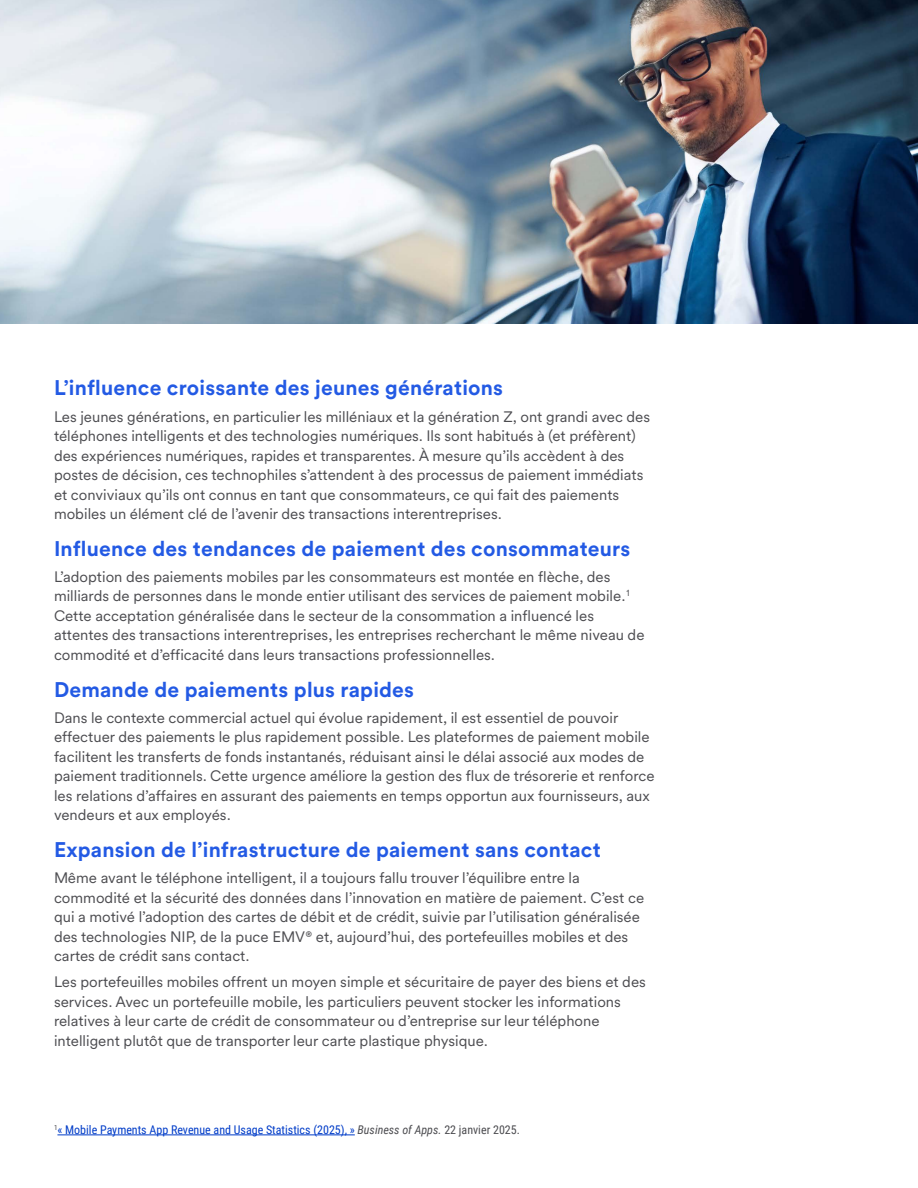
<style>
.page{position:relative;width:918px;height:1188px;background:#fff}
.page>*{position:absolute;margin:0;border:0;box-sizing:border-box;transform-origin:0 0}
.t1{font:700 21px "U.S.Bank Circular";letter-spacing:.01em;color:#235ae4}
.t2{font:15px/19.5px "U.S.Bank Circular";color:#4c4c50}
.t3{font:12px "Roboto Condensed";color:#003cc8}
.s1{font-style:italic;color:#4c4c50}
.s2{color:#4c4c50}
</style>
<div class="page">
<hr style="left:57px;top:1135px;width:298px;height:1px;background:#003cc8">
<img style="left:0;top:0;width:918px;height:324px">
<h3 class="t1" style="left:54px;top:374px;width:451px">L’influence croissante des jeunes générations</h3>
<p class="t2" style="left:54px;top:406px;width:598px">Les jeunes générations, en particulier les milléniaux et la génération Z, ont grandi avec des téléphones intelligents et des technologies numériques. Ils sont habitués à (et préfèrent) des expériences numériques, rapides et transparentes. À mesure qu’ils accèdent à des postes de décision, ces technophiles s’attendent à des processus de paiement immédiats et conviviaux qu’ils ont connus en tant que consommateurs, ce qui fait des paiements mobiles un élément clé de l’avenir des transactions interentreprises.</p>
<h3 class="t1" style="left:54px;top:534px;width:578px">Influence des tendances de paiement des consommateurs</h3>
<p class="t2" style="left:54px;top:566px;width:592px">L’adoption des paiements mobiles par les consommateurs est montée en flèche, des milliards de personnes dans le monde entier utilisant des services de paiement mobile.<sup>1<br></sup>Cette acceptation généralisée dans le secteur de la consommation a influencé les attentes des transactions interentreprises, les entreprises recherchant le même niveau de commodité et d’efficacité dans leurs transactions professionnelles.</p>
<h3 class="t1" style="left:54px;top:675px;width:362px">Demande de paiements plus rapides</h3>
<p class="t2" style="left:54px;top:707px;width:602px">Dans le contexte commercial actuel qui évolue rapidement, il est essentiel de pouvoir effectuer des paiements le plus rapidement possible. Les plateformes de paiement mobile facilitent les transferts de fonds instantanés, réduisant ainsi le délai associé aux modes de paiement traditionnels. Cette urgence améliore la gestion des flux de trésorerie et renforce les relations d’affaires en assurant des paiements en temps opportun aux fournisseurs, aux vendeurs et aux employés.</p>
<h3 class="t1" style="left:54px;top:835px;width:548px">Expansion de l’infrastructure de paiement sans contact</h3>
<p class="t2" style="left:54px;top:868px;width:592px">Même avant le téléphone intelligent, il a toujours fallu trouver l’équilibre entre la commodité et la sécurité des données dans l’innovation en matière de paiement. C’est ce qui a motivé l’adoption des cartes de débit et de crédit, suivie par l’utilisation généralisée des technologies NIP, de la puce EMV® et, aujourd’hui, des portefeuilles mobiles et des cartes de crédit sans contact.</p>
<p class="t2" style="left:54px;top:972px;width:593px">Les portefeuilles mobiles offrent un moyen simple et sécuritaire de payer des biens et des services. Avec un portefeuille mobile, les particuliers peuvent stocker les informations relatives à leur carte de crédit de consommateur ou d’entreprise sur leur téléphone intelligent plutôt que de transporter leur carte plastique physique.</p>
<p class="t3" style="left:54px;top:1121px;width:467px"><sup>1</sup>« Mobile Payments App Revenue and Usage Statistics (2025), » <span class="s1">Business of Apps.</span> <span class="s2">22 janvier 2025.</span></p>
</div>
